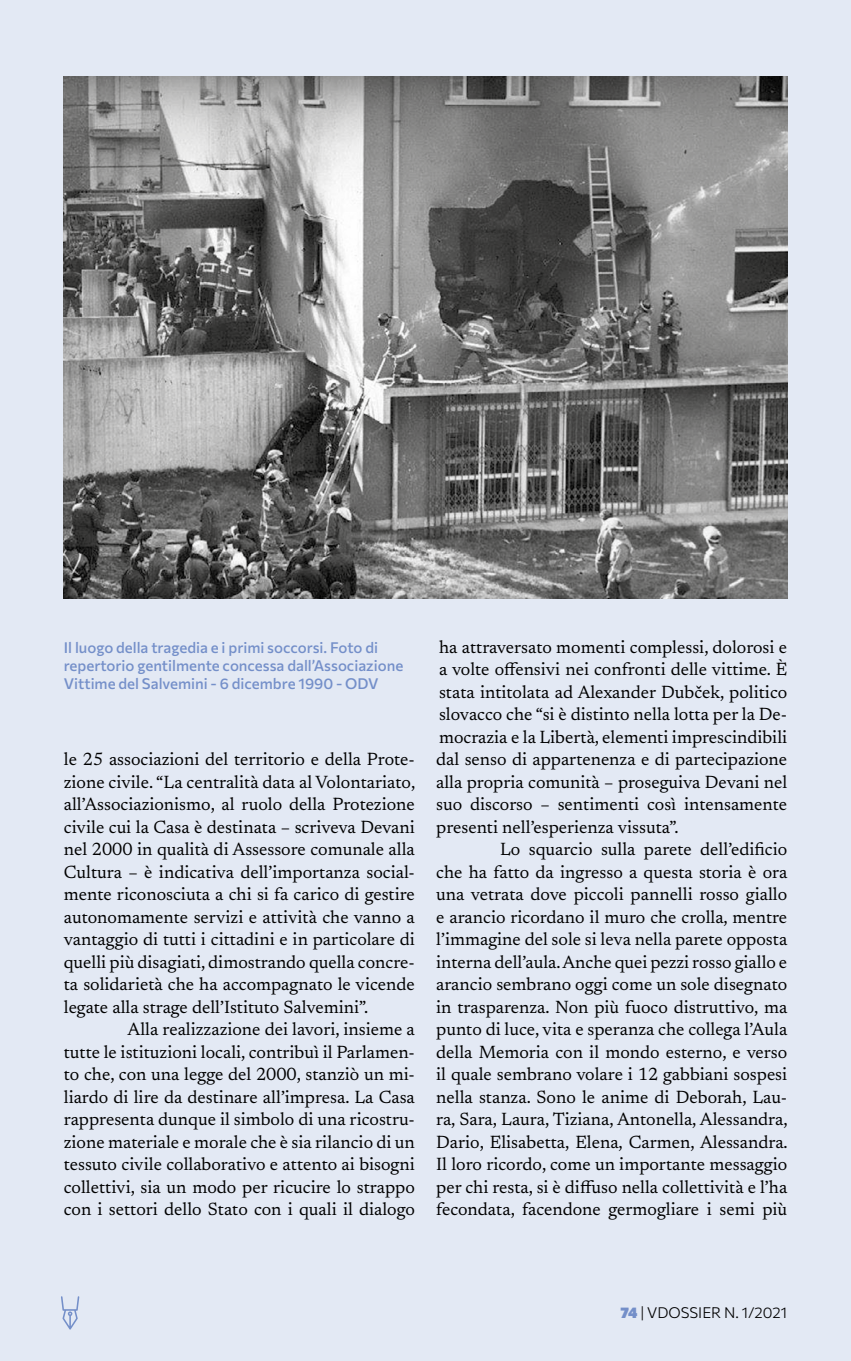
<style>
.page{position:relative;width:851px;height:1361px;background:#fff}
.page>*{position:absolute;margin:0;border:0;box-sizing:border-box;transform-origin:0 0}
.t1{font:18px/22.5px "Newsreader 16 pt";color:#000;text-align:justify}
.t2{font:500 15px/18px "Commissioner";color:#748fc9}
.t3{font:300 15px "Commissioner";color:#000}
.s1{font-weight:900;color:#748fc9}
</style>
<div class="page">
<div style="left:0;top:0;width:850px;height:1361px;background:#e3e9f4"></div>
<svg style="left:61px;top:1296px;width:18px;height:33px"></svg>
<img style="left:64px;top:77px;width:723px;height:521px">
<p class="t2" style="left:64px;top:638px;width:341px">Il luogo della tragedia e i primi soccorsi. Foto di repertorio gentilmente concessa dall’Associazione<br>Vittime del Salvemini - 6 dicembre 1990 - ODV</p>
<p class="t1" style="left:64px;top:747px;width:353px">le 25 associazioni del territorio e della Prote&shy;zione civile. “La centralità data al Volontariato, all’Associazionismo, al ruolo della Protezione civile cui la Casa è destinata – scriveva Devani nel 2000 in qualità di Assessore comunale alla Cultura – è indicativa dell’importanza social&shy;mente riconosciuta a chi si fa carico di gestire autonomamente servizi e attività che vanno a vantaggio di tutti i cittadini e in particolare di quelli più disagiati, dimostrando quella concre&shy;ta solidarietà che ha accompagnato le vicende legate alla strage dell’Istituto Salvemini”.</p>
<p class="t1" style="left:64px;top:1017px;width:352px;text-indent:64px">Alla realizzazione dei lavori, insieme a tutte le istituzioni locali, contribuì il Parlamen&shy;to che, con una legge del 2000, stanziò un mi&shy;liardo di lire da destinare all’impresa. La Casa rappresenta dunque il simbolo di una ricostru&shy;zione materiale e morale che è sia rilancio di un tessuto civile collaborativo e attento ai bisogni collettivi, sia un modo per ricucire lo strappo con i settori dello Stato con i quali il dialogo</p>
<p class="t1" style="left:436px;top:634px;width:352px">ha attraversato momenti complessi, dolorosi e a volte offensivi nei confronti delle vittime. È stata intitolata ad Alexander Dubček, politico slovacco che “si è distinto nella lotta per la De&shy;mocrazia e la Libertà, elementi imprescindibili dal senso di appartenenza e di partecipazione alla propria comunità – proseguiva Devani nel suo discorso – sentimenti così intensamente presenti nell’esperienza vissuta”.</p>
<p class="t1" style="left:436px;top:837px;width:353px;text-indent:64px">Lo squarcio sulla parete dell’edificio che ha fatto da ingresso a questa storia è ora una vetrata dove piccoli pannelli rosso giallo e arancio ricordano il muro che crolla, mentre l’immagine del sole si leva nella parete opposta interna dell’aula. Anche quei pezzi rosso giallo e arancio sembrano oggi come un sole disegnato in trasparenza. Non più fuoco distruttivo, ma punto di luce, vita e speranza che collega l’Aula della Memoria con il mondo esterno, e verso il quale sembrano volare i 12 gabbiani sospesi nella stanza. Sono le anime di Deborah, Lau&shy;ra, Sara, Laura, Tiziana, Antonella, Alessandra, Dario, Elisabetta, Elena, Carmen, Alessandra.<br>Il loro ricordo, come un importante messaggio per chi resta, si è diffuso nella collettività e l’ha fecondata, facendone germogliare i semi più</p>
<p class="t3" style="left:620px;top:1301px;width:168px"><span class="s1">74</span> | VDOSSIER N. 1/2021</p>
</div>
